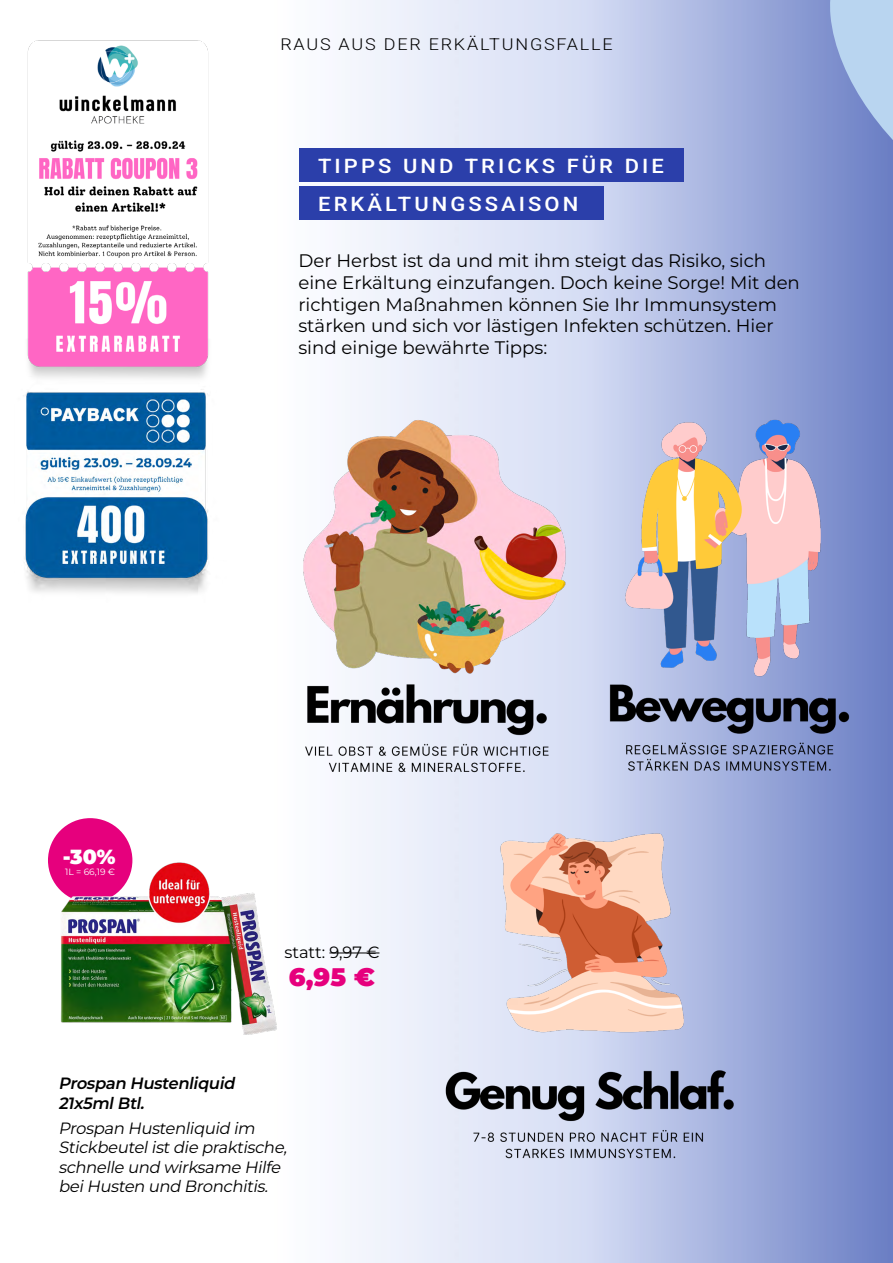
<style>
.page{position:relative;width:893px;height:1263px;background:#fff}
.page>*{position:absolute;margin:0;border:0;box-sizing:border-box;transform-origin:0 0}
.t1{font:900 25.35px "Montserrat";color:#e6007d}
.t2{font:900 20.4px "Montserrat";color:#fff}
.t3{font:19.95px/38.1px "Heebo";letter-spacing:.14em;color:#fff;scale:1.1 1}
.t4{font:18.15px/21.8px "Montserrat";color:#000}
.t5{font:italic 16.35px "Montserrat";color:#000}
.t6{font:italic 600 16.35px "Montserrat";color:#000}
.t7{font:16.35px "Heebo";letter-spacing:.1em;color:#000;scale:1.1 1}
.t8{font:16.35px "Montserrat";color:#000}
.t9{font:9.15px "Montserrat";color:#fff}
</style>
<div class="page">
<img style="left:49px;top:0;width:844px;height:1263px">
<img style="left:23px;top:377px;width:204px;height:225px">
<img style="left:23px;top:0;width:193px;height:392px">
<div style="left:48px;top:818px;width:84px;height:84px;background:#e6007d;border-radius:50%"></div>
<hr style="left:329px;top:952px;width:50px;height:1px;background:#000">
<img style="left:48px;top:851px;width:258px;height:183px">
<div style="left:299px;top:149px;width:384px;height:33px;background:#2b3faa"></div>
<div style="left:299px;top:187px;width:304px;height:33px;background:#2b3faa"></div>
<svg style="left:822px;top:0;width:71px;height:304px;background:#899ed4"></svg>
<img style="left:437px;top:788px;width:307px;height:387px">
<img style="left:274px;top:388px;width:302px;height:400px">
<img style="left:576px;top:381px;width:307px;height:410px">
<p class="t7" style="left:280px;top:33px;width:304px">RAUS AUS DER ERKÄLTUNGSFALLE</p>
<p class="t3" style="left:318px;top:147px;width:316px">TIPPS UND TRICKS FÜR DIE<br>ERKÄLTUNGSSAISON</p>
<p class="t4" style="left:298px;top:249px;width:503px">Der Herbst ist da und mit ihm steigt das Risiko, sich eine Erkältung einzufangen. Doch keine Sorge! Mit den richtigen Maßnahmen können Sie Ihr Immunsystem stärken und sich vor lästigen Infekten schützen. Hier sind einige bewährte Tipps:</p>
<p class="t2" style="left:63px;top:843px;width:54px">-30%</p>
<p class="t9" style="left:65px;top:866px;width:52px">1L = 66,19 €</p>
<p class="t8" style="left:284px;top:942px;width:97px">statt: 9,97 €</p>
<p class="t1" style="left:289px;top:960px;width:88px">6,95 €</p>
<p class="t6" style="left:58px;top:1072px;width:181px">Prospan Hustenliquid</p>
<p class="t6" style="left:58px;top:1092px;width:91px">21x5mlBtl.</p>
<p class="t5" style="left:58px;top:1117px;width:202px">Prospan Hustenliquid im</p>
<p class="t5" style="left:58px;top:1136px;width:234px">Stickbeutelistdie praktische,</p>
<p class="t5" style="left:58px;top:1156px;width:227px">schnelle und wirksame Hilfe</p>
<p class="t5" style="left:58px;top:1176px;width:215px">beiHusten und Bronchitis.</p>
</div>
